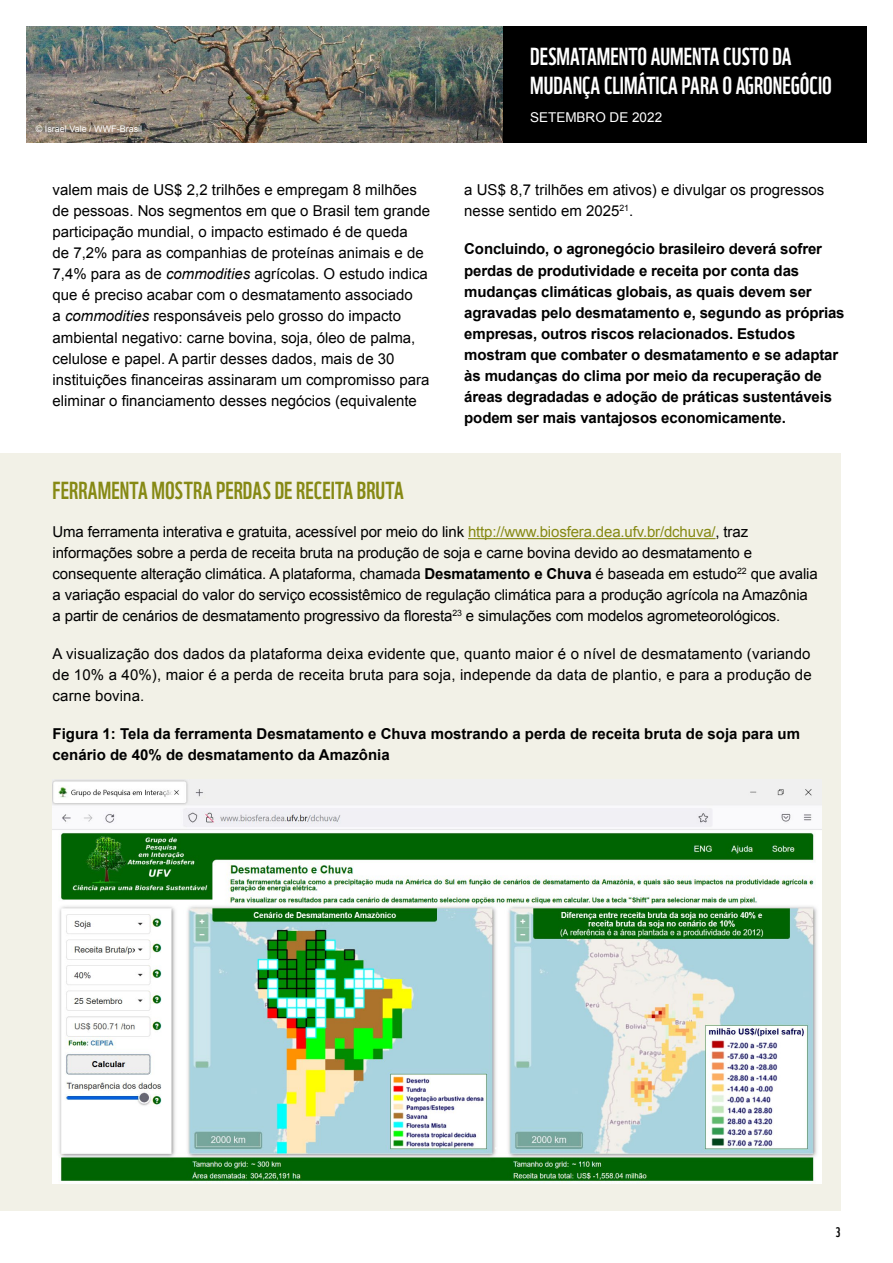
<style>
.page{position:relative;width:893px;height:1263px;background:#fff}
.page>*{position:absolute;margin:0;border:0;box-sizing:border-box;transform-origin:0 0}
.t1{font:24px/28.8px "WWF";color:#fff}
.t2{font:24px "WWF";letter-spacing:.005em;color:#868914}
.t3{font:15px/21px "Arial";color:#000}
.t4{font:700 15px/21px "Arial";letter-spacing:-.01em;color:#000}
.t5{font:13.5px "Arial";color:#fff}
.t6{font:13.5px "WWF";color:#000}
.t7{font:9px "Arial";color:#fff}
.s1{font-style:italic}
.s2{color:#868914}
.s3{font-weight:700}
</style>
<div class="page">
<img style="left:26px;top:26px;width:477px;height:116px">
<div style="left:503px;top:26px;width:364px;height:116px;background:#000"></div>
<div style="left:0;top:453px;width:840px;height:757px;background:#f2f1e7"></div>
<hr style="left:468px;top:538px;width:248px;height:1px;background:#868914">
<img style="left:53px;top:780px;width:768px;height:403px">
<p class="t7" style="left:36px;top:123px;width:108px">© Israel Vale / WWF-Brasil</p>
<h1 class="t1" style="left:530px;top:40px;width:303px">DESMATAMENTO AUMENTA CUSTO DA<br>MUDANÇA CLIMÁTICA PARA O AGRONEGÓCIO</h1>
<p class="t5" style="left:530px;top:109px;width:134px">SETEMBRO DE 2022</p>
<p class="t3" style="left:53px;top:180px;width:379px">valem mais de US$ 2,2 trilhões e empregam 8 milhões de pessoas. Nos segmentos em que o Brasil tem grande participação mundial, o impacto estimado é de queda<br>de 7,2% para as companhias de proteínas animais e de 7,4% para as de <span class="s1">commodities</span> agrícolas. O estudo indica que é preciso acabar com o desmatamento associado<br>a <span class="s1">commodities</span> responsáveis pelo grosso do impacto ambiental negativo: carne bovina, soja, óleo de palma, celulose e papel. A partir desses dados, mais de 30 instituições financeiras assinaram um compromisso para eliminar o financiamento desses negócios (equivalente</p>
<p class="t3" style="left:464px;top:180px;width:362px">a US$ 8,7 trilhões em ativos) e divulgar os progressos nesse sentido em 2025<sup>21</sup>.</p>
<p class="t4" style="left:464px;top:239px;width:382px">Concluindo, o agronegócio brasileiro deverá sofrer perdas de produtividade e receita por conta das mudanças climáticas globais, as quais devem ser agravadas pelo desmatamento e, segundo as próprias empresas, outros riscos relacionados. Estudos mostram que combater o desmatamento e se adaptar às mudanças do clima por meio da recuperação de áreas degradadas e adoção de práticas sustentáveis podem ser mais vantajosos economicamente.</p>
<h1 class="t2" style="left:53px;top:472px;width:353px">FERRAMENTA MOSTRA PERDAS DE RECEITA BRUTA</h1>
<p class="t3" style="left:53px;top:521px;width:767px">Uma ferramenta interativa e gratuita, acessível por meio do link <span class="s2">http://www.biosfera.dea.ufv.br/dchuva/</span>, traz informações sobre a perda de receita bruta na produção de soja e carne bovina devido ao desmatamento e consequente alteração climática. A plataforma, chamada <span class="s3">Desmatamento e Chuva</span> é baseada em estudo<sup>22</sup> que avalia a variação espacial do valor do serviço ecossistêmico de regulação climática para a produção agrícola na Amazônia a partir de cenários de desmatamento progressivo da floresta<sup>23</sup> e simulações com modelos agrometeorológicos.</p>
<p class="t3" style="left:53px;top:643px;width:761px;text-align:justify">A visualização dos dados da plataforma deixa evidente que, quanto maior é o nível de desmatamento (variando de 10% a 40%), maior é a perda de receita bruta para soja, independe da data de plantio, e para a produção de carne bovina.</p>
<p class="t4" style="left:53px;top:724px;width:749px">Figura 1: Tela da ferramenta Desmatamento e Chuva mostrando a perda de receita bruta de soja para um cenário de 40% de desmatamento da Amazônia</p>
<p class="t6" style="left:835px;top:1221px;width:6px">3</p>
</div>
